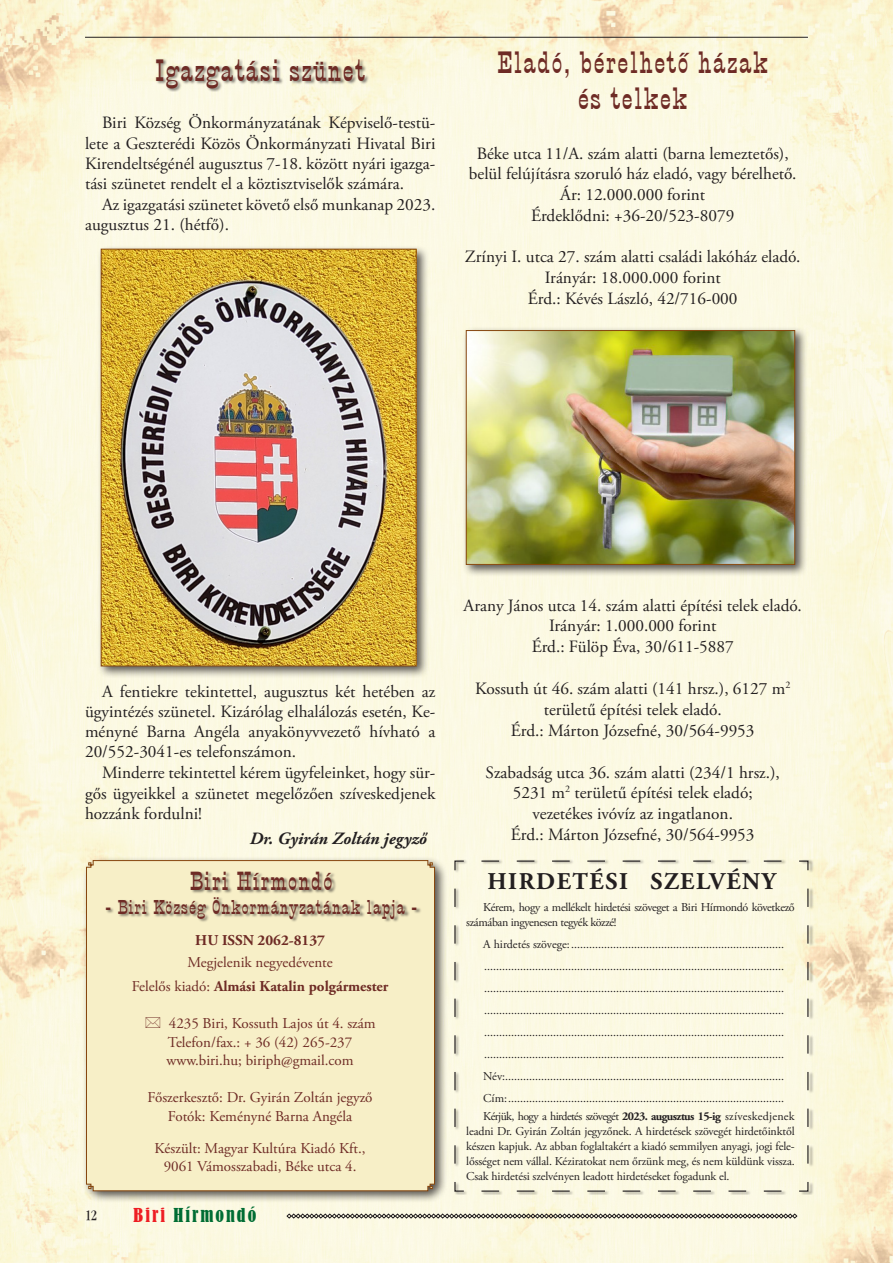
<style>
.page{position:relative;width:893px;height:1263px;background:#fff}
.page>*{position:absolute;margin:0;border:0;box-sizing:border-box;transform-origin:0 0}
.Cikkcím{font:30px/36px "Big Top";letter-spacing:.05em;color:#6e2b25;text-align:center}
.Cikkcím-2{font:25.5px "Big Top";letter-spacing:.05em;color:#6e2b25}
.Kiscímek{font:700 24px "Adobe Garamond Pro";letter-spacing:.065em;color:#231f20}
.Cikkcím-3{font:19.5px "Big Top";letter-spacing:.05em;color:#6e2b25}
.t1{font:condensed 18px "Bernard";letter-spacing:.11em;color:#006d33}
.Szöveg{font:17.25px/20.2px "Adobe Garamond Pro";color:#231f20;text-align:justify}
.Folytatás{font:italic 700 17.25px "Adobe Garamond Pro";color:#231f20}
.Szöveg-2{font:15px "Adobe Garamond Pro";color:#6e2b25}
.Szöveg-3{font:700 15px "Adobe Garamond Pro";color:#6e2b25}
.t2{font:15px "Garamond Bk Cn PFL";color:#231f20}
.Szöveg-4{font:12px/15px "Adobe Garamond Pro";letter-spacing:-.03em;color:#231f20}
.Szöveg-5{font:12px "Adobe Garamond Pro";color:#231f20}
.s1{font-weight:400}
.s2{color:#ee1d23}
.s3{font-weight:700}
</style>
<div class="page">
<img style="left:0;top:0;width:893px;height:1263px">
<svg style="left:287px;top:1213px;width:510px;height:5px;background:#939084"></svg>
<hr style="left:85px;top:37px;width:723px;height:1px;background:#231f20">
<div style="left:82px;top:856px;width:365px;height:347px;background:#231f20;opacity:.75"></div>
<div style="left:86px;top:860px;width:349px;height:331px;background:#f7efc7"></div>
<div style="left:106px;top:871px;width:316px;height:51px;background:#231f20;opacity:.55"></div>
<div style="left:454px;top:859px;width:359px;height:336px;background:#231f20;opacity:.55"></div>
<div style="left:454px;top:860px;width:355px;height:332px;background:#fcf9e3"></div>
<div style="left:156px;top:59px;width:214px;height:33px;background:#231f20;opacity:.55"></div>
<div style="left:97px;top:245px;width:332px;height:434px;background:#231f20;opacity:.75"></div>
<img style="left:103px;top:251px;width:312px;height:413px">
<div style="left:101px;top:249px;width:316px;height:417px;border:1px solid #87470f"></div>
<div style="left:462px;top:326px;width:345px;height:251px;background:#231f20;opacity:.75"></div>
<img style="left:468px;top:332px;width:325px;height:231px">
<div style="left:466px;top:330px;width:329px;height:235px;border:1px solid #87470f"></div>
<svg style="left:146px;top:1017px;width:14px;height:11px"></svg>
<p class="Cikkcím" style="left:156px;top:53px;width:211px">Igazgatási szünet</p>
<p class="Szöveg" style="left:85px;top:113px;width:352px;text-indent:17px">Biri Község Önkormányzatának Képviselő-testü&shy;lete a Geszterédi Közös Önkormányzati Hivatal Biri Kirendeltségénél augusztus 7-18. között nyári igazga&shy;tási szünetet rendelt el a köztisztviselők számára.</p>
<p class="Szöveg" style="left:85px;top:195px;width:352px;text-indent:17px">Az igazgatási szünetet követő első munkanap 2023. augusztus 21. (hétfő).</p>
<p class="Cikkcím" style="left:498px;top:45px;width:272px">Eladó, bérelhető házak és telkek</p>
<p class="Szöveg" style="left:469px;top:144px;width:329px;text-align:center">Béke utca 11/A. szám alatti (barna lemeztetős), belül felújításra szoruló ház eladó, vagy bérelhető.</p>
<p class="Szöveg" style="left:560px;top:185px;width:146px">Ár: 12.000.000 forint</p>
<p class="Szöveg" style="left:531px;top:206px;width:205px">Érdeklődni: +36-20/523-8079</p>
<p class="Szöveg" style="left:465px;top:247px;width:337px">Zrínyi I. utca 27. szám alatti családi lakóház eladó.</p>
<p class="Szöveg" style="left:545px;top:268px;width:177px">Irányár: 18.000.000 forint</p>
<p class="Szöveg" style="left:528px;top:289px;width:211px">Érd.: Kévés László, 42/716-000</p>
<p class="Szöveg" style="left:85px;top:682px;width:352px;text-indent:17px">A fentiekre tekintettel, augusztus két hetében az ügyintézés szünetel. Kizárólag elhalálozás esetén, Ke&shy;ményné Barna Angéla anyakönyvvezető hívható a 20/552-3041-es telefonszámon.</p>
<p class="Szöveg" style="left:85px;top:763px;width:352px;text-indent:17px">Minderre tekintettel kérem ügyfeleinket, hogy sür&shy;gős ügyeikkel a szünetet megelőzően szíveskedjenek hozzánk fordulni!</p>
<p class="Folytatás" style="left:250px;top:829px;width:179px">Dr. Gyirán Zoltán jegyző</p>
<p class="Cikkcím-2" style="left:190px;top:866px;width:144px">Biri Hírmondó</p>
<p class="Cikkcím-3" style="left:106px;top:895px;width:313px">- Biri Község Önkormányzatának lapja -</p>
<p class="Szöveg-3" style="left:195px;top:931px;width:131px">HU ISSN 2062-8137</p>
<p class="Szöveg-2" style="left:187px;top:953px;width:147px">Megjelenik negyedévente</p>
<p class="Szöveg-3" style="left:132px;top:978px;width:258px"><span class="s1">Felelős kiadó:</span> Almási Katalin polgármester</p>
<p class="Szöveg-2" style="left:169px;top:1014px;width:208px">4235 Biri, Kossuth Lajos út 4. szám</p>
<p class="Szöveg-2" style="left:168px;top:1033px;width:186px">Telefon/fax.: + 36 (42) 265-237</p>
<p class="Szöveg-2" style="left:167px;top:1051px;width:189px">www.biri.hu; biriph@gmail.com</p>
<p class="Szöveg-2" style="left:148px;top:1088px;width:226px">Főszerkesztő: Dr. Gyirán Zoltán jegyző</p>
<p class="Szöveg-2" style="left:168px;top:1107px;width:186px">Fotók: Keményné Barna Angéla</p>
<p class="Szöveg-2" style="left:155px;top:1139px;width:213px">Készült: Magyar Kultúra Kiadó Kft.,</p>
<p class="Szöveg-2" style="left:164px;top:1157px;width:194px">9061 Vámosszabadi, Béke utca 4.</p>
<p class="t2" style="left:85px;top:1206px;width:13px">12</p>
<h3 class="t1" style="left:134px;top:1205px;width:124px"><span class="s2">Biri</span> Hírmondó</h3>
<p class="Szöveg" style="left:464px;top:595px;width:340px">Arany János utca 14. szám alatti építési telek eladó.</p>
<p class="Szöveg" style="left:549px;top:616px;width:169px">Irányár: 1.000.000 forint</p>
<p class="Szöveg" style="left:532px;top:637px;width:203px">Érd.: Fülöp Éva, 30/611-5887</p>
<p class="Szöveg" style="left:475px;top:679px;width:317px">Kossuth út 46. szám alatti (141 hrsz.), 6127 m<sup>2</sup></p>
<p class="Szöveg" style="left:544px;top:700px;width:179px">területű építési telek eladó.</p>
<p class="Szöveg" style="left:511px;top:721px;width:245px">Érd.: Márton Józsefné, 30/564-9953</p>
<p class="Szöveg" style="left:486px;top:763px;width:296px;text-align:center">Szabadság utca 36. szám alatti (234/1 hrsz.),<br>5231 m<sup>2</sup> területű építési telek eladó;</p>
<p class="Szöveg" style="left:532px;top:804px;width:202px">vezetékes ivóvíz az ingatlanon.</p>
<p class="Szöveg" style="left:511px;top:825px;width:245px">Érd.: Márton Józsefné, 30/564-9953</p>
<p class="Kiscímek" style="left:487px;top:867px;width:290px">HIRDETÉSI SZELVÉNY</p>
<p class="Szöveg-4" style="left:466px;top:900px;width:330px;text-indent:17px">Kérem, hogy a mellékelt hirdetési szöveget a Biri Hírmondó következő számában ingyenesen tegyék közzé!</p>
<p class="Szöveg-5" style="left:483px;top:937px;width:302px">A hirdetés szövege:.......................................................................</p>
<p class="Szöveg-4" style="left:484px;top:959px;width:301px">....................................................................................................</p>
<p class="Szöveg-4" style="left:484px;top:981px;width:301px">....................................................................................................</p>
<p class="Szöveg-4" style="left:484px;top:1003px;width:301px">....................................................................................................</p>
<p class="Szöveg-4" style="left:484px;top:1025px;width:301px">....................................................................................................</p>
<p class="Szöveg-4" style="left:484px;top:1047px;width:301px">....................................................................................................</p>
<p class="Szöveg-4" style="left:483px;top:1069px;width:302px">Név:.............................................................................................</p>
<p class="Szöveg-4" style="left:483px;top:1091px;width:302px">Cím:............................................................................................</p>
<p class="Szöveg-4" style="left:466px;top:1109px;width:330px;text-align:justify;text-indent:17px">Kérjük, hogy a hirdetés szövegét <span class="s3">2023. augusztus 15-ig</span> szíveskedjenek leadni Dr. Gyirán Zoltán jegyzőnek. A hirdetések szövegét hirdetőinktől készen kapjuk. Az abban foglaltakért a kiadó semmilyen anyagi, jogi fele&shy;lősséget nem vállal. Kéziratokat nem őrzünk meg, és nem küldünk vissza.<br>Csak hirdetési szelvényen leadott hirdetéseket fogadunk el.</p>
</div>
